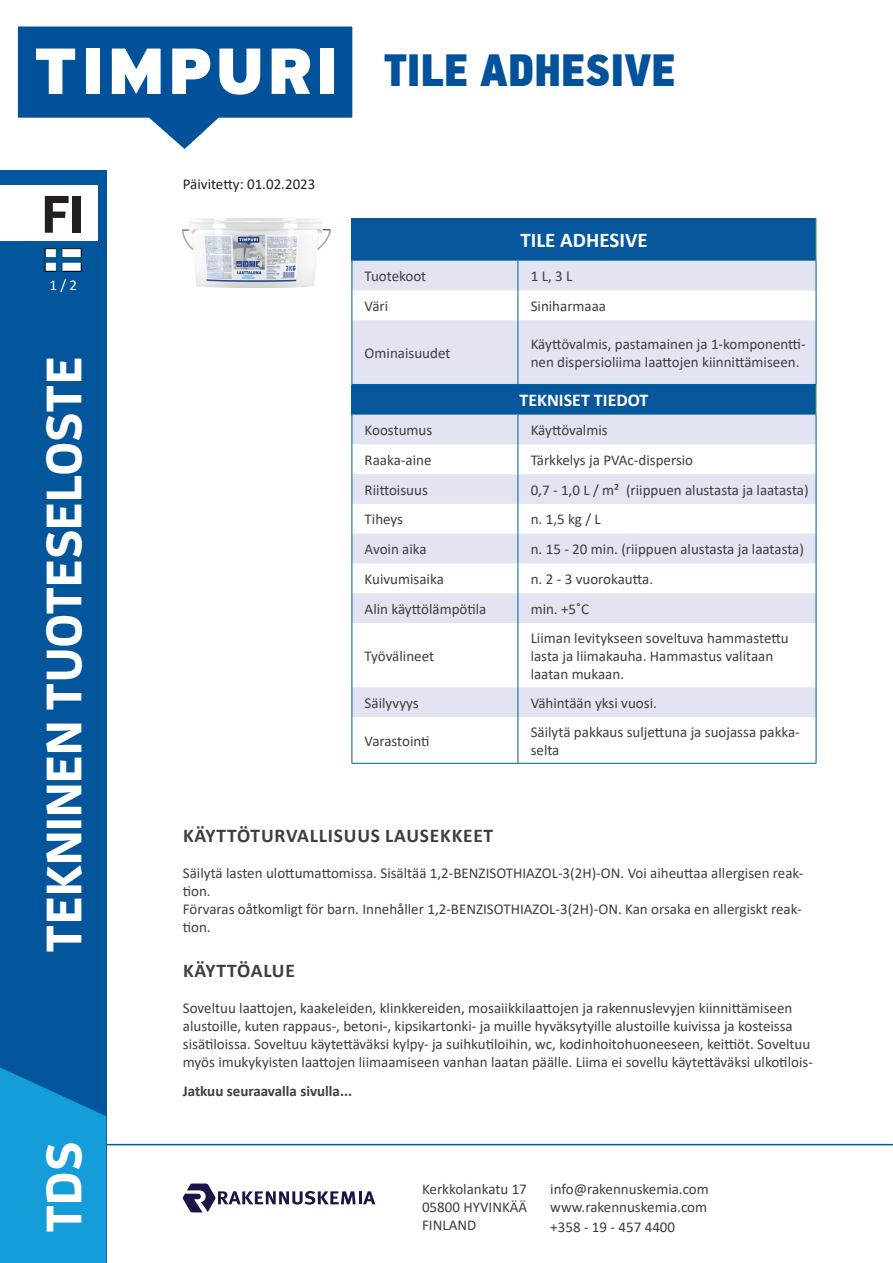
<style>
.page{position:relative;width:893px;height:1263px;background:#fff}
.page>*{position:absolute;margin:0;border:0;box-sizing:border-box;transform-origin:0 0}
.t1{font:700 52.5px "Enzo OT";color:#231f20}
.t2{font:700 49.5px "Enzo OT";color:#fff}
.t3{font:45px "PF Din Text Cond Pro X Black";color:#01529a}
.t4{font:700 21px "Calibri";color:#fff}
.t5{font:700 19.5px "Calibri";letter-spacing:.04em;color:#3e3e3f}
.t6{font:700 18px "Calibri";color:#fff}
.t7{font:15px/18px "Calibri";color:#3e3e3f}
.t8{font:700 15px "Calibri";color:#3e3e3f}
.t9{font:15px "Calibri";color:#231f20}
.t10{font:15px "Calibri";color:#fff}
</style>
<div class="page">
<div style="left:0;top:170px;width:106px;height:1093px;background:#03569c"></div>
<svg style="left:0;top:1067px;width:106px;height:196px;background:#1194d1"></svg>
<hr style="left:106px;top:1144px;width:787px;height:1px;background:#005c98">
<div style="left:0;top:186px;width:98px;height:55px;background:#fff"></div>
<svg style="left:17px;top:26px;width:336px;height:123px"></svg>
<svg style="left:45px;top:248px;width:36px;height:23px"></svg>
<svg style="left:182px;top:1183px;width:193px;height:29px"></svg>
<div style="left:352px;top:385px;width:464px;height:30px;background:#07579c"></div>
<svg style="left:352px;top:415px;width:464px;height:302px"></svg>
<hr style="left:816px;top:385px;width:1px;height:30px;background:#40ae49">
<svg style="left:351px;top:415px;width:1px;height:29px"></svg>
<svg style="left:518px;top:415px;width:1px;height:29px"></svg>
<svg style="left:816px;top:415px;width:1px;height:29px"></svg>
<hr style="left:351px;top:444px;width:1px;height:30px;background:#005c98">
<hr style="left:518px;top:444px;width:1px;height:30px;background:#005c98">
<hr style="left:816px;top:444px;width:1px;height:30px;background:#005c98">
<hr style="left:351px;top:474px;width:1px;height:30px;background:#005c98">
<hr style="left:518px;top:474px;width:1px;height:30px;background:#005c98">
<hr style="left:816px;top:474px;width:1px;height:30px;background:#005c98">
<hr style="left:351px;top:504px;width:1px;height:30px;background:#005c98">
<hr style="left:518px;top:504px;width:1px;height:30px;background:#005c98">
<hr style="left:816px;top:504px;width:1px;height:30px;background:#005c98">
<svg style="left:351px;top:534px;width:1px;height:29px"></svg>
<svg style="left:518px;top:534px;width:1px;height:29px"></svg>
<svg style="left:816px;top:534px;width:1px;height:29px"></svg>
<hr style="left:351px;top:563px;width:1px;height:30px;background:#005c98">
<hr style="left:518px;top:563px;width:1px;height:30px;background:#005c98">
<hr style="left:816px;top:563px;width:1px;height:30px;background:#005c98">
<hr style="left:351px;top:593px;width:1px;height:30px;background:#005c98">
<hr style="left:518px;top:593px;width:1px;height:30px;background:#005c98">
<hr style="left:816px;top:593px;width:1px;height:30px;background:#005c98">
<hr style="left:351px;top:623px;width:1px;height:64px;background:#005c98">
<hr style="left:518px;top:623px;width:1px;height:64px;background:#005c98">
<hr style="left:816px;top:623px;width:1px;height:64px;background:#005c98">
<hr style="left:351px;top:687px;width:1px;height:30px;background:#005c98">
<hr style="left:518px;top:687px;width:1px;height:30px;background:#005c98">
<hr style="left:816px;top:687px;width:1px;height:30px;background:#005c98">
<hr style="left:351px;top:717px;width:1px;height:46px;background:#005c98">
<hr style="left:518px;top:717px;width:1px;height:46px;background:#005c98">
<hr style="left:816px;top:717px;width:1px;height:46px;background:#005c98">
<hr style="left:351px;top:763px;width:167px;height:1px;background:#005c98">
<hr style="left:518px;top:763px;width:298px;height:1px;background:#005c98">
<div style="left:352px;top:218px;width:464px;height:43px;background:#07579c"></div>
<svg style="left:352px;top:261px;width:464px;height:123px;fill:#e2e5f1"></svg>
<hr style="left:816px;top:218px;width:1px;height:43px;background:#40ae49">
<svg style="left:351px;top:261px;width:1px;height:29px"></svg>
<svg style="left:518px;top:261px;width:1px;height:29px"></svg>
<svg style="left:816px;top:261px;width:1px;height:29px"></svg>
<hr style="left:351px;top:290px;width:1px;height:30px;background:#005c98">
<hr style="left:518px;top:290px;width:1px;height:30px;background:#005c98">
<hr style="left:816px;top:290px;width:1px;height:30px;background:#005c98">
<hr style="left:351px;top:320px;width:1px;height:64px;background:#005c98">
<hr style="left:518px;top:320px;width:1px;height:64px;background:#005c98">
<hr style="left:816px;top:320px;width:1px;height:64px;background:#005c98">
<hr style="left:351px;top:384px;width:167px;height:1px;background:#005c98">
<hr style="left:518px;top:384px;width:298px;height:1px;background:#005c98">
<img style="left:183px;top:218px;width:147px;height:70px">
<h1 class="t1" style="left:42px;top:181px;width:44px">FI</h1>
<p class="t10" style="left:49px;top:275px;width:29px">1 / 2</p>
<h2 class="t2" style="left:33px;top:952px;width:597px;rotate:-90deg">TEKNINEN TUOTESELOSTE</h2>
<h2 class="t2" style="left:33px;top:1233px;width:93px;rotate:-90deg">TDS</h2>
<p class="t9" style="left:183px;top:173px;width:134px">Päivitetty: 01.02.2023</p>
<h3 class="t3" style="left:384px;top:43px;width:293px">TILE ADHESIVE</h3>
<h3 class="t4" style="left:520px;top:225px;width:129px">TILE ADHESIVE</h3>
<p class="t7" style="left:365px;top:267px;width:63px">Tuotekoot</p>
<p class="t7" style="left:531px;top:267px;width:43px">1 L, 3 L</p>
<p class="t7" style="left:365px;top:297px;width:25px">Väri</p>
<p class="t7" style="left:531px;top:297px;width:77px">Siniharmaaa</p>
<p class="t7" style="left:365px;top:344px;width:87px">Ominaisuudet</p>
<p class="t7" style="left:531px;top:335px;width:277px">Käyttövalmis, pastamainen ja 1-komponentti&shy;nen dispersioliima laattojen kiinnittämiseen.</p>
<p class="t6" style="left:519px;top:388px;width:130px">TEKNISET TIEDOT</p>
<p class="t7" style="left:365px;top:421px;width:69px">Koostumus</p>
<p class="t7" style="left:531px;top:421px;width:78px">Käyttövalmis</p>
<p class="t7" style="left:365px;top:450px;width:68px">Raaka-aine</p>
<p class="t7" style="left:531px;top:450px;width:164px">Tärkkelys ja PVAc-dispersio</p>
<p class="t7" style="left:365px;top:480px;width:65px">Riittoisuus</p>
<p class="t7" style="left:531px;top:480px;width:279px">0,7 - 1,0 L / m² (riippuen alustasta ja laatasta)</p>
<p class="t7" style="left:365px;top:510px;width:40px">Tiheys</p>
<p class="t7" style="left:531px;top:510px;width:72px">n. 1,5 kg / L</p>
<p class="t7" style="left:365px;top:540px;width:64px">Avoin aika</p>
<p class="t7" style="left:531px;top:540px;width:275px">n. 15 - 20 min. (riippuen alustasta ja laatasta)</p>
<p class="t7" style="left:365px;top:570px;width:81px">Kuivumisaika</p>
<p class="t7" style="left:531px;top:570px;width:124px">n. 2 - 3 vuorokautta.</p>
<p class="t7" style="left:365px;top:599px;width:123px">Alin käyttölämpötila</p>
<p class="t7" style="left:531px;top:599px;width:60px">min. +5˚C</p>
<p class="t7" style="left:365px;top:646px;width:71px">Työvälineet</p>
<p class="t7" style="left:531px;top:628px;width:260px">Liiman levitykseen soveltuva hammastettu lasta ja liimakauha. Hammastus valitaan laatan mukaan.</p>
<p class="t7" style="left:365px;top:693px;width:56px">Säilyvyys</p>
<p class="t7" style="left:531px;top:693px;width:128px">Vähintään yksi vuosi.</p>
<p class="t7" style="left:365px;top:731px;width:66px">Varastointi</p>
<p class="t7" style="left:531px;top:722px;width:271px">Säilytä pakkaus suljettuna ja suojassa pakka&shy;selta</p>
<h3 class="t5" style="left:183px;top:821px;width:312px">KÄYTTÖTURVALLISUUS LAUSEKKEET</h3>
<p class="t7" style="left:183px;top:863px;width:622px">Säilytä lasten ulottumattomissa. Sisältää 1,2-BENZISOTHIAZOL-3(2H)-ON. Voi aiheuttaa allergisen reak&shy;tion.<br>Förvaras oåtkomligt för barn. Innehåller 1,2-BENZISOTHIAZOL-3(2H)-ON. Kan orsaka en allergiskt reak&shy;tion.</p>
<h3 class="t5" style="left:183px;top:956px;width:113px">KÄYTTÖALUE</h3>
<p class="t7" style="left:183px;top:998px;width:632px">Soveltuu laattojen, kaakeleiden, klinkkereiden, mosaiikkilaattojen ja rakennuslevyjen kiinnittämiseen alustoille, kuten rappaus-, betoni-, kipsikartonki- ja muille hyväksytyille alustoille kuivissa ja kosteissa sisätiloissa. Soveltuu käytettäväksi kylpy- ja suihkutiloihin, wc, kodinhoitohuoneeseen, keittiöt. Soveltuu myös imukykyisten laattojen liimaamiseen vanhan laatan päälle. Liima ei sovellu käytettäväksi ulkotilois-</p>
<p class="t8" style="left:183px;top:1080px;width:171px">Jatkuu seuraavalla sivulla...</p>
<p class="t7" style="left:422px;top:1180px;width:107px;text-align:justify">Kerkkolankatu 17<br>05800 HYVINKÄÄ FINLAND</p>
<p class="t7" style="left:550px;top:1180px;width:160px;line-height:18.6px;text-align:justify">info@rakennuskemia.com www.rakennuskemia.com +358 - 19 - 457 4400</p>
</div>
